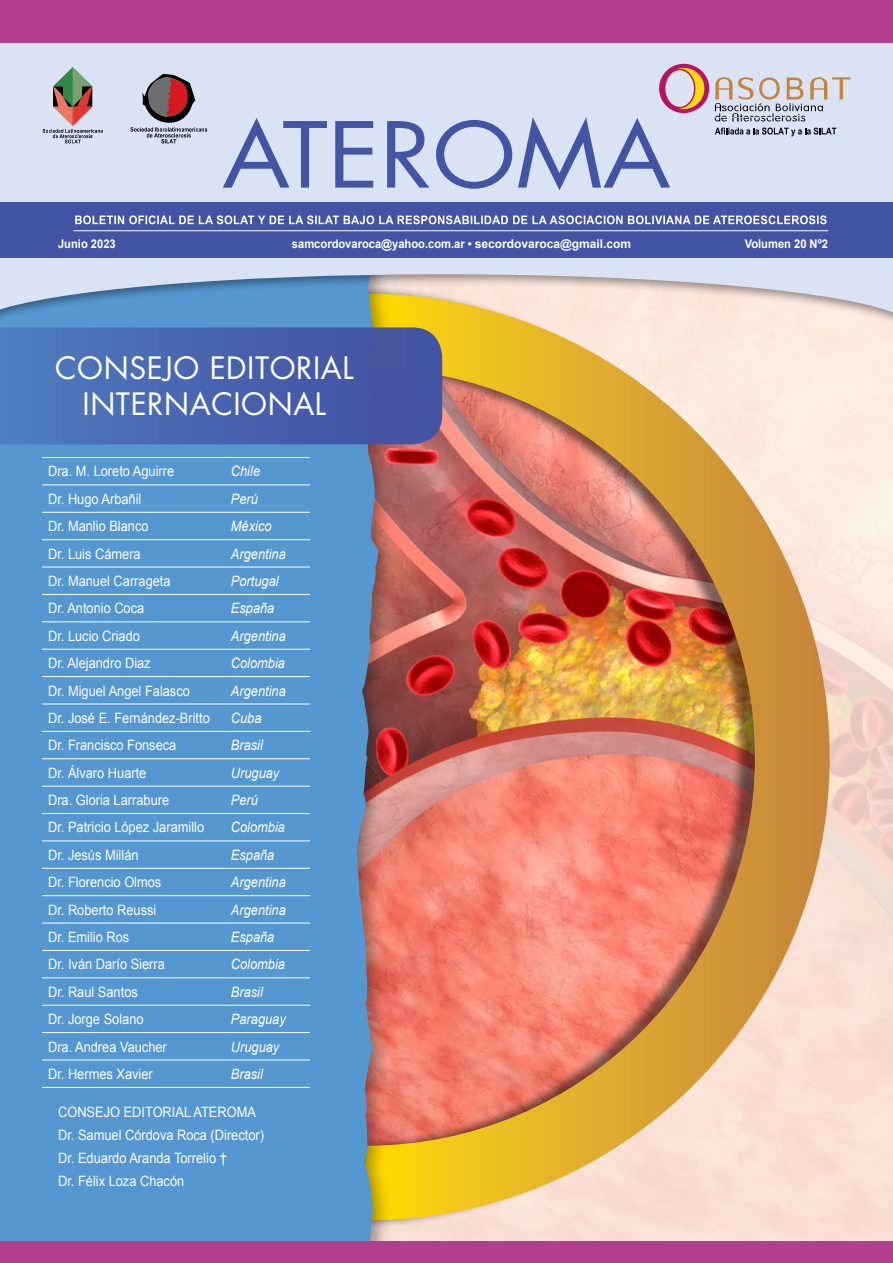
<style>
.page{position:relative;width:893px;height:1263px;background:#fff}
.page>*{position:absolute;margin:0;border:0;box-sizing:border-box;transform-origin:0 0}
.t1{font:30px/36px "Futura Std";letter-spacing:.02em;color:#fff;text-align:center}
.t2{font:14.25px/22.8px "Arial";color:#fff;scale:.9 1}
.t3{font:italic 14.25px "Arial";color:#fff;scale:.9 1}
.t4{font:700 12px "Arial";color:#fff;scale:.93 1}
</style>
<div class="page">
<img style="left:398px;top:328px;width:495px;height:914px">
<img style="left:398px;top:328px;width:432px;height:892px">
<div style="left:0;top:218px;width:398px;height:1045px;background:#000;opacity:.35"></div>
<div style="left:0;top:444px;width:379px;height:798px;background:#5597d1"></div>
<div style="left:0;top:10px;width:893px;height:318px;background:#000;opacity:.4"></div>
<svg style="left:0;top:43px;width:893px;height:273px;background:#cdd7e5"></svg>
<div style="left:0;top:202px;width:893px;height:55px;background:#4454a5"></div>
<svg style="left:0;top:327px;width:442px;height:117px;background:#4965af"></svg>
<div style="left:0;top:0;width:893px;height:43px;background:#b33e8f"></div>
<svg style="left:130px;top:74px;width:77px;height:69px;background:#a799a4"></svg>
<svg style="left:75px;top:215px;width:751px;height:9px"></svg>
<hr style="left:73px;top:230px;width:755px;height:1px;background:#fff">
<svg style="left:43px;top:67px;width:60px;height:76px;background:#b3afaf"></svg>
<div style="left:0;top:1242px;width:893px;height:21px;background:#b33e8f"></div>
<svg style="left:715px;top:128px;width:121px;height:8px"></svg>
<svg style="left:715px;top:77px;width:135px;height:44px;background:#c7c4c6"></svg>
<svg style="left:223px;top:64px;width:486px;height:126px;background:#c2cbe5"></svg>
<hr style="left:42px;top:457px;width:183px;height:1px;background:#fff">
<hr style="left:225px;top:457px;width:85px;height:1px;background:#fff">
<hr style="left:42px;top:484px;width:183px;height:1px;background:#fff">
<hr style="left:225px;top:484px;width:85px;height:1px;background:#fff">
<hr style="left:42px;top:512px;width:183px;height:1px;background:#fff">
<hr style="left:225px;top:512px;width:85px;height:1px;background:#fff">
<hr style="left:42px;top:539px;width:183px;height:1px;background:#fff">
<hr style="left:225px;top:539px;width:85px;height:1px;background:#fff">
<hr style="left:42px;top:567px;width:183px;height:1px;background:#fff">
<hr style="left:225px;top:567px;width:85px;height:1px;background:#fff">
<hr style="left:42px;top:594px;width:183px;height:1px;background:#fff">
<hr style="left:225px;top:594px;width:85px;height:1px;background:#fff">
<hr style="left:42px;top:621px;width:183px;height:1px;background:#fff">
<hr style="left:225px;top:621px;width:85px;height:1px;background:#fff">
<hr style="left:42px;top:649px;width:183px;height:1px;background:#fff">
<hr style="left:225px;top:649px;width:85px;height:1px;background:#fff">
<hr style="left:42px;top:676px;width:183px;height:1px;background:#fff">
<hr style="left:225px;top:676px;width:85px;height:1px;background:#fff">
<hr style="left:42px;top:704px;width:183px;height:1px;background:#fff">
<hr style="left:225px;top:704px;width:85px;height:1px;background:#fff">
<hr style="left:42px;top:731px;width:183px;height:1px;background:#fff">
<hr style="left:225px;top:731px;width:85px;height:1px;background:#fff">
<hr style="left:42px;top:758px;width:183px;height:1px;background:#fff">
<hr style="left:225px;top:758px;width:85px;height:1px;background:#fff">
<hr style="left:42px;top:786px;width:183px;height:1px;background:#fff">
<hr style="left:225px;top:786px;width:85px;height:1px;background:#fff">
<hr style="left:42px;top:813px;width:183px;height:1px;background:#fff">
<hr style="left:225px;top:813px;width:85px;height:1px;background:#fff">
<hr style="left:42px;top:840px;width:183px;height:1px;background:#fff">
<hr style="left:225px;top:840px;width:85px;height:1px;background:#fff">
<hr style="left:42px;top:868px;width:183px;height:1px;background:#fff">
<hr style="left:225px;top:868px;width:85px;height:1px;background:#fff">
<hr style="left:42px;top:895px;width:183px;height:1px;background:#fff">
<hr style="left:225px;top:895px;width:85px;height:1px;background:#fff">
<hr style="left:42px;top:923px;width:183px;height:1px;background:#fff">
<hr style="left:225px;top:923px;width:85px;height:1px;background:#fff">
<hr style="left:42px;top:950px;width:183px;height:1px;background:#fff">
<hr style="left:225px;top:950px;width:85px;height:1px;background:#fff">
<hr style="left:42px;top:977px;width:183px;height:1px;background:#fff">
<hr style="left:225px;top:977px;width:85px;height:1px;background:#fff">
<hr style="left:42px;top:1005px;width:183px;height:1px;background:#fff">
<hr style="left:225px;top:1005px;width:85px;height:1px;background:#fff">
<hr style="left:42px;top:1032px;width:183px;height:1px;background:#fff">
<hr style="left:225px;top:1032px;width:85px;height:1px;background:#fff">
<hr style="left:42px;top:1059px;width:183px;height:1px;background:#fff">
<hr style="left:225px;top:1059px;width:85px;height:1px;background:#fff">
<hr style="left:42px;top:1087px;width:183px;height:1px;background:#fff">
<hr style="left:225px;top:1087px;width:85px;height:1px;background:#fff">
<p class="t4" style="left:58px;top:235px;width:64px">Junio 2023</p>
<p class="t4" style="left:292px;top:235px;width:366px">samcordovaroca@yahoo.com.ar • secordovaroca@gmail.com</p>
<p class="t4" style="left:745px;top:235px;width:91px">Volumen 20 Nº2</p>
<h1 class="t1" style="left:55px;top:350px;width:300px">CONSEJO EDITORIAL<br>INTERNACIONAL</h1>
<p class="t2" style="left:48px;top:460px;width:142px">Dra. M. Loreto Aguirre</p>
<p class="t3" style="left:231px;top:462px;width:34px">Chile</p>
<p class="t2" style="left:48px;top:487px;width:105px">Dr. Hugo Arbañil</p>
<p class="t3" style="left:231px;top:490px;width:32px">Perú</p>
<p class="t2" style="left:48px;top:515px;width:113px">Dr. Manlio Blanco</p>
<p class="t3" style="left:231px;top:517px;width:47px">México</p>
<p class="t2" style="left:48px;top:542px;width:104px">Dr. Luis Cámera</p>
<p class="t3" style="left:231px;top:544px;width:62px">Argentina</p>
<p class="t2" style="left:48px;top:570px;width:138px">Dr. Manuel Carrageta</p>
<p class="t3" style="left:231px;top:572px;width:55px">Portugal</p>
<p class="t2" style="left:48px;top:597px;width:108px">Dr. Antonio Coca</p>
<p class="t3" style="left:231px;top:599px;width:50px">España</p>
<p class="t2" style="left:48px;top:624px;width:104px">Dr. Lucio Criado</p>
<p class="t3" style="left:231px;top:626px;width:62px">Argentina</p>
<p class="t2" style="left:48px;top:652px;width:116px">Dr. Alejandro Diaz</p>
<p class="t3" style="left:231px;top:654px;width:62px">Colombia</p>
<p class="t2" style="left:48px;top:679px;width:159px">Dr. Miguel Angel Falasco</p>
<p class="t3" style="left:231px;top:681px;width:62px">Argentina</p>
<p class="t2" style="left:48px;top:707px;width:181px">Dr. José E. Fernández-Britto</p>
<p class="t3" style="left:231px;top:709px;width:36px">Cuba</p>
<p class="t2" style="left:48px;top:734px;width:144px">Dr. Francisco Fonseca</p>
<p class="t3" style="left:231px;top:736px;width:37px">Brasil</p>
<p class="t2" style="left:48px;top:761px;width:111px">Dr. Álvaro Huarte</p>
<p class="t3" style="left:231px;top:763px;width:55px">Uruguay</p>
<p class="t2" style="left:48px;top:789px;width:136px">Dra. Gloria Larrabure</p>
<p class="t3" style="left:231px;top:791px;width:32px">Perú</p>
<p class="t2" style="left:48px;top:816px;width:175px">Dr. Patricio López Jaramillo</p>
<p class="t3" style="left:231px;top:818px;width:62px">Colombia</p>
<p class="t2" style="left:48px;top:844px;width:102px">Dr. Jesús Millán</p>
<p class="t3" style="left:231px;top:846px;width:50px">España</p>
<p class="t2" style="left:48px;top:871px;width:127px">Dr. Florencio Olmos</p>
<p class="t3" style="left:231px;top:873px;width:62px">Argentina</p>
<p class="t2" style="left:48px;top:898px;width:122px">Dr. Roberto Reussi</p>
<p class="t3" style="left:231px;top:900px;width:62px">Argentina</p>
<p class="t2" style="left:48px;top:926px;width:92px">Dr. Emilio Ros</p>
<p class="t3" style="left:231px;top:928px;width:50px">España</p>
<p class="t2" style="left:48px;top:953px;width:131px">Dr. Iván Darío Sierra</p>
<p class="t3" style="left:231px;top:955px;width:62px">Colombia</p>
<p class="t2" style="left:48px;top:980px;width:101px">Dr. Raul Santos</p>
<p class="t3" style="left:231px;top:983px;width:37px">Brasil</p>
<p class="t2" style="left:48px;top:1008px;width:108px">Dr. Jorge Solano</p>
<p class="t3" style="left:231px;top:1010px;width:62px">Paraguay</p>
<p class="t2" style="left:48px;top:1035px;width:134px">Dra. Andrea Vaucher</p>
<p class="t3" style="left:231px;top:1037px;width:55px">Uruguay</p>
<p class="t2" style="left:48px;top:1063px;width:118px">Dr. Hermes Xavier</p>
<p class="t3" style="left:231px;top:1065px;width:37px">Brasil</p>
<p class="t2" style="left:58px;top:1100px;width:230px">CONSEJO EDITORIAL ATEROMA<br>Dr. Samuel Córdova Roca (Director)<br>Dr. Eduardo Aranda Torrelio †<br>Dr. Félix Loza Chacón</p>
</div>
